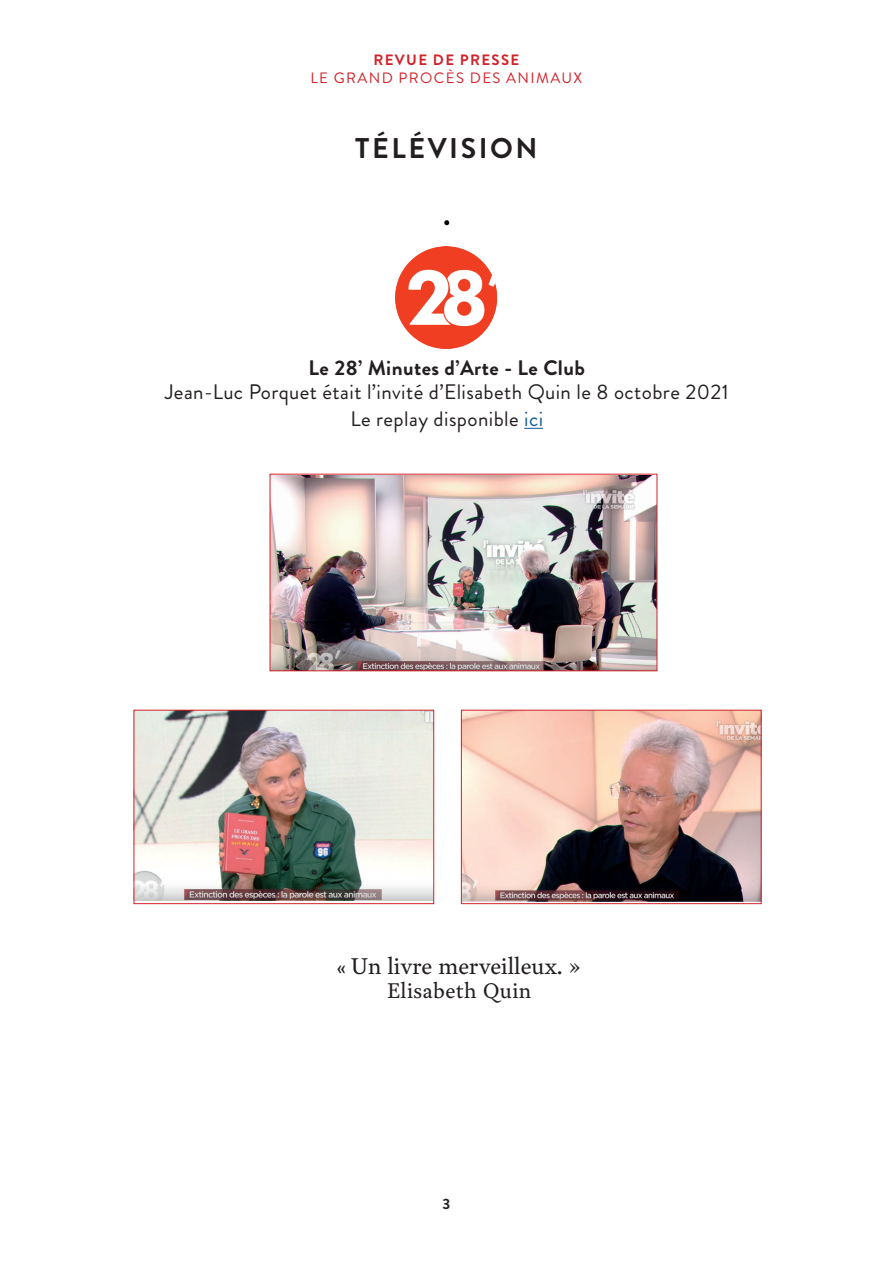
<style>
.page{position:relative;width:893px;height:1263px;background:#fff}
.page>*{position:absolute;margin:0;border:0;box-sizing:border-box;transform-origin:0 0}
.t1{font:700 28.5px "Brandon Grotesque";letter-spacing:.09em;color:#231f20}
.t2{font:22.5px "Garvis Pro";color:#231f20}
.t3{font:21px/27px "Brandon Grotesque";letter-spacing:.02em;color:#231f20;text-align:center}
.t4{font:700 21px "Brandon Grotesque";letter-spacing:.02em;color:#231f20}
.t5{font:21px "Garvis Pro";letter-spacing:.02em;color:#231f20}
.t6{font:15px "Brandon Grotesque";letter-spacing:.09em;color:#d1232a}
.t7{font:700 15px "Brandon Grotesque";letter-spacing:.09em;color:#d1232a}
.t8{font:700 15px "Brandon Grotesque";color:#231f20}
.s1{color:#175d9e}
.s2{font-family:"Brandon Grotesque"}
</style>
<div class="page">
<svg style="left:524px;top:428px;width:19px;height:1px"></svg>
<svg style="left:444px;top:220px;width:5px;height:5px"></svg>
<img style="left:395px;top:247px;width:103px;height:101px">
<img style="left:272px;top:476px;width:383px;height:193px">
<div style="left:270px;top:474px;width:387px;height:197px;border:1px solid #d1232a"></div>
<img style="left:136px;top:712px;width:296px;height:189px">
<div style="left:134px;top:710px;width:300px;height:194px;border:1px solid #d1232a"></div>
<img style="left:463px;top:712px;width:296px;height:189px">
<div style="left:461px;top:710px;width:300px;height:194px;border:1px solid #d1232a"></div>
<p class="t7" style="left:373px;top:49px;width:147px">REVUE DE PRESSE</p>
<p class="t6" style="left:310px;top:67px;width:273px">LE GRAND PROCÈS DES ANIMAUX</p>
<h1 class="t1" style="left:355px;top:128px;width:184px">TÉLÉVISION</h1>
<p class="t4" style="left:309px;top:353px;width:278px">Le 28’ Minutes d’Arte - Le Club</p>
<p class="t3" style="left:165px;top:379px;width:565px">Jean-Luc Porquet était l’invité d’Elisabeth Quin le 8 octobre 2021<br>Le replay disponible <span class="s1">ici</span></p>
<p class="t2" style="left:337px;top:950px;width:246px"><span class="s2">«</span> Un livre merveilleux. »</p>
<p class="t5" style="left:387px;top:976px;width:146px">Elisabeth Quin</p>
<p class="t8" style="left:443px;top:1193px;width:9px">3</p>
</div>
